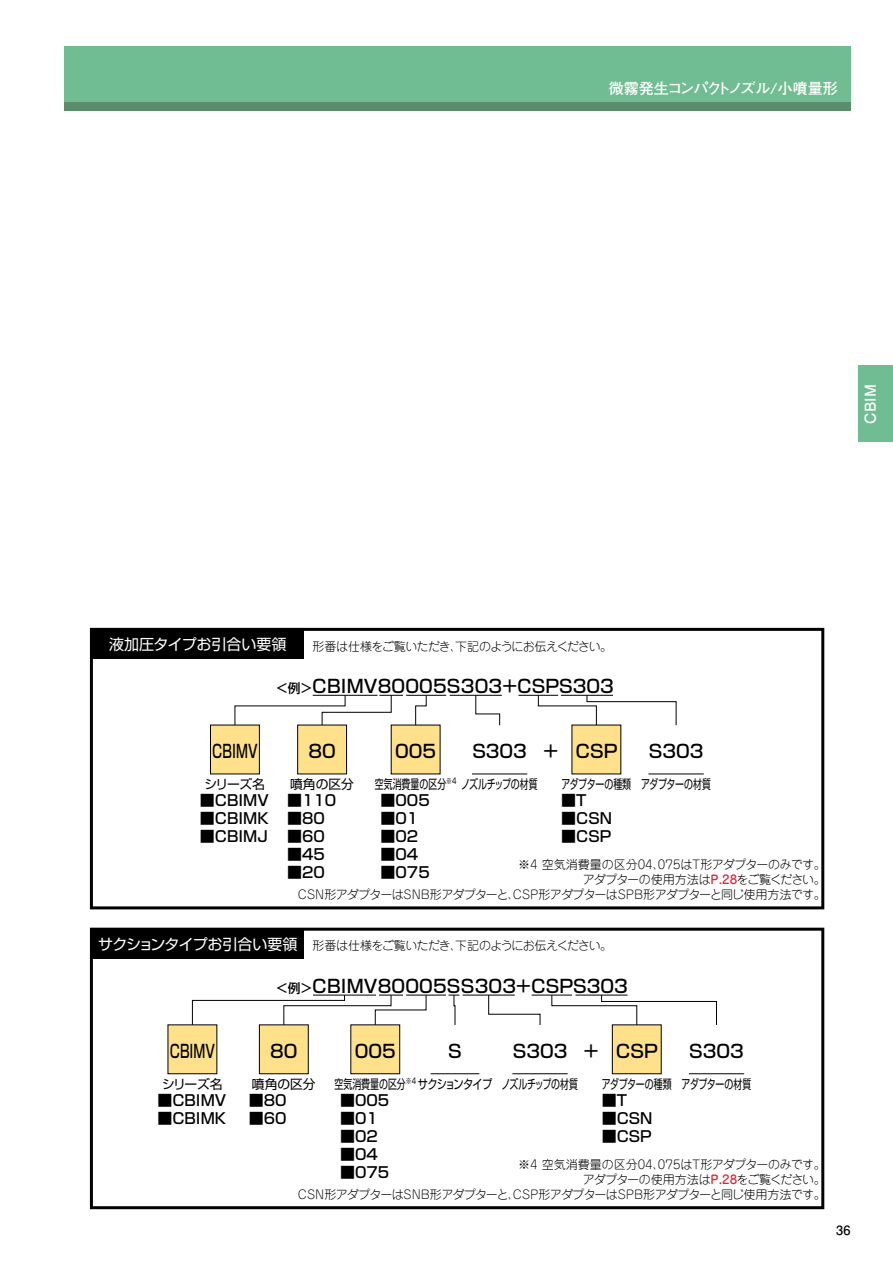
<style>
.page{position:relative;width:893px;height:1263px;background:#fff}
.page>*{position:absolute;margin:0;border:0;box-sizing:border-box;transform-origin:0 0}
.t1{font:500 18px "Shin Go Pro";color:#000}
.t2{font:500 18px "Shin Go Pro";color:#000;scale:.7 1}
.t3{font:500 15px "Shin Go Pro";color:#000}
.t4{font:700 15px "Futo Go B101 Pro";letter-spacing:-.055em;color:#fff}
.t5{font:15px "Shin Go Pro";color:#fff}
.t6{font:700 15px "Futo Go B101 Pro";color:#fff}
.t7{font:12.75px "Shin Go Pro";letter-spacing:-.005em;color:#000;scale:.7 1}
.t8{font:12.75px "Shin Go Pro";letter-spacing:-.03em;color:#000;scale:.7 1}
.t9{font:12.75px "Shin Go Pro";letter-spacing:-.005em;color:#000}
.t10{font:700 12.75px "Futo Go B101 Pro";color:#000}
.t11{font:300 12px/15px "Jun 101 Pro";letter-spacing:-.045em;color:#000;text-align:right}
.s1{font-size:12.75px}
.s2{font-family:"Jun 34 Pro";font-weight:500;color:#e3253a}
.s3{font-family:"Shin Go Pro";font-weight:400;font-size:15px;color:#fff}
</style>
<div class="page">
<div style="left:64px;top:47px;width:786px;height:55px;background:#71bd93"></div>
<div style="left:64px;top:102px;width:786px;height:9px;background:#5b8d6c"></div>
<div style="left:91px;top:929px;width:213px;height:30px;background:#000"></div>
<div style="left:91px;top:629px;width:213px;height:30px;background:#000"></div>
<div style="left:90px;top:928px;width:734px;height:281px;border:3px solid #000"></div>
<div style="left:351px;top:1025px;width:49px;height:49px;background:#ffe18c"></div>
<hr style="left:406px;top:995px;width:40px;height:1px;background:#000">
<hr style="left:532px;top:995px;width:40px;height:1px;background:#000">
<div style="left:259px;top:1025px;width:49px;height:49px;background:#ffe18c"></div>
<div style="left:259px;top:1024px;width:50px;height:50px;border:1px solid #000"></div>
<div style="left:168px;top:1025px;width:49px;height:49px;background:#ffe18c"></div>
<svg style="left:192px;top:994px;width:235px;height:31px"></svg>
<div style="left:612px;top:1025px;width:49px;height:49px;background:#ffe18c"></div>
<div style="left:612px;top:1024px;width:50px;height:50px;border:1px solid #000"></div>
<div style="left:90px;top:628px;width:734px;height:281px;border:3px solid #000"></div>
<div style="left:210px;top:725px;width:49px;height:49px;background:#ffe18c"></div>
<div style="left:210px;top:725px;width:50px;height:49px;border:1px solid #000"></div>
<div style="left:391px;top:725px;width:49px;height:49px;background:#ffe18c"></div>
<hr style="left:406px;top:695px;width:40px;height:1px;background:#000">
<hr style="left:518px;top:695px;width:40px;height:1px;background:#000">
<svg style="left:415px;top:694px;width:12px;height:32px"></svg>
<svg style="left:234px;top:694px;width:169px;height:32px"></svg>
<div style="left:298px;top:725px;width:49px;height:49px;background:#ffe18c"></div>
<div style="left:297px;top:725px;width:50px;height:49px;border:1px solid #000"></div>
<div style="left:572px;top:725px;width:49px;height:49px;background:#ffe18c"></div>
<hr style="left:431px;top:1073px;width:48px;height:1px;background:#000">
<hr style="left:463px;top:995px;width:52px;height:1px;background:#000">
<svg style="left:488px;top:994px;width:53px;height:31px"></svg>
<svg style="left:551px;top:994px;width:166px;height:32px"></svg>
<svg style="left:448px;top:994px;width:11px;height:31px"></svg>
<hr style="left:512px;top:1073px;width:56px;height:1px;background:#000">
<hr style="left:689px;top:1073px;width:55px;height:1px;background:#000">
<hr style="left:450px;top:695px;width:52px;height:1px;background:#000">
<svg style="left:475px;top:694px;width:25px;height:32px"></svg>
<svg style="left:538px;top:694px;width:139px;height:32px"></svg>
<hr style="left:472px;top:773px;width:55px;height:1px;background:#000">
<hr style="left:648px;top:773px;width:56px;height:1px;background:#000">
<div style="left:859px;top:366px;width:34px;height:76px;background:#71bd93"></div>
<p class="t4" style="left:609px;top:76px;width:230px">微霧発生コンパクトノズル/小噴量形</p>
<p class="t6" style="left:858px;top:424px;width:41px;rotate:-90deg">CBIM</p>
<p class="t5" style="left:109px;top:632px;width:179px">液加圧タイプお引合い要領</p>
<p class="t11" style="left:313px;top:637px;width:301px">形番は仕様をご覧いただき、下記のようにお伝えください。</p>
<h1 class="t1" style="left:276px;top:671px;width:339px"><span class="s1">＜例＞</span>CBIMV80005S303＋CSPS303</h1>
<h1 class="t2" style="left:212px;top:736px;width:66px">CBIMV</h1>
<p class="t9" style="left:205px;top:773px;width:62px">シリーズ名</p>
<p class="t3" style="left:200px;top:788px;width:70px">■CBIMV</p>
<p class="t3" style="left:200px;top:806px;width:70px">■CBIMK</p>
<p class="t3" style="left:200px;top:824px;width:69px">■CBIMJ</p>
<h1 class="t1" style="left:308px;top:736px;width:29px">80</h1>
<h1 class="t1" style="left:395px;top:736px;width:42px">005</h1>
<h1 class="t1" style="left:472px;top:736px;width:147px">S303 ＋ CSP</h1>
<h1 class="t1" style="left:649px;top:736px;width:56px">S303</h1>
<p class="t7" style="left:375px;top:774px;width:234px">空気消費量の区分<sup>※4</sup> ノズルチップの材質</p>
<p class="t3" style="left:381px;top:788px;width:51px">■005</p>
<p class="t3" style="left:381px;top:806px;width:39px">■01</p>
<p class="t3" style="left:381px;top:824px;width:39px">■02</p>
<p class="t3" style="left:381px;top:842px;width:39px">■04</p>
<p class="t3" style="left:381px;top:860px;width:51px">■075</p>
<p class="t8" style="left:561px;top:773px;width:101px">アダプターの種類</p>
<p class="t3" style="left:561px;top:788px;width:27px">■T</p>
<p class="t3" style="left:561px;top:806px;width:52px">■CSN</p>
<p class="t3" style="left:561px;top:824px;width:51px">■CSP</p>
<p class="t8" style="left:641px;top:774px;width:101px">アダプターの材質</p>
<p class="t9" style="left:290px;top:773px;width:65px">噴角の区分</p>
<p class="t3" style="left:287px;top:788px;width:51px">■110</p>
<p class="t3" style="left:287px;top:806px;width:39px">■80</p>
<p class="t3" style="left:287px;top:824px;width:39px">■60</p>
<p class="t3" style="left:287px;top:842px;width:39px">■45</p>
<p class="t3" style="left:287px;top:860px;width:39px">■20</p>
<p class="t11" style="left:298px;top:856px;width:529px">※4 空気消費量の区分04、075はT形アダプターのみです。<br>アダプターの使用方法は<span class="s2">P.28</span>をご覧ください。<br>CSN形アダプターはSNB形アダプターと、CSP形アダプターはSPB形アダプターと同じ使用方法です。</p>
<p class="t11" style="left:98px;top:937px;width:516px"><span class="s3">サクションタイプお引合い要領</span> 形番は仕様をご覧いただき、下記のようにお伝えください。</p>
<h1 class="t1" style="left:276px;top:971px;width:353px"><span class="s1">＜例＞</span>CBIMV80005SS303＋CSPS303</h1>
<h1 class="t2" style="left:170px;top:1036px;width:66px">CBIMV</h1>
<p class="t9" style="left:162px;top:1073px;width:62px">シリーズ名</p>
<p class="t3" style="left:157px;top:1087px;width:70px">■CBIMV</p>
<p class="t3" style="left:157px;top:1105px;width:70px">■CBIMK</p>
<h1 class="t1" style="left:270px;top:1036px;width:29px">80</h1>
<h1 class="t1" style="left:355px;top:1036px;width:42px">005</h1>
<h1 class="t1" style="left:448px;top:1036px;width:15px">S</h1>
<h1 class="t1" style="left:513px;top:1036px;width:147px">S303 ＋ CSP</h1>
<h1 class="t1" style="left:689px;top:1036px;width:56px">S303</h1>
<p class="t7" style="left:334px;top:1073px;width:349px">空気消費量の区分<sup>※4</sup> サクションタイプ ノズルチップの材質</p>
<p class="t3" style="left:340px;top:1087px;width:51px">■005</p>
<p class="t3" style="left:340px;top:1105px;width:39px">■01</p>
<p class="t3" style="left:340px;top:1123px;width:39px">■02</p>
<p class="t3" style="left:340px;top:1141px;width:39px">■04</p>
<p class="t3" style="left:340px;top:1159px;width:51px">■075</p>
<p class="t8" style="left:602px;top:1073px;width:101px">アダプターの種類</p>
<p class="t3" style="left:602px;top:1087px;width:27px">■T</p>
<p class="t3" style="left:602px;top:1105px;width:52px">■CSN</p>
<p class="t3" style="left:602px;top:1123px;width:51px">■CSP</p>
<p class="t8" style="left:681px;top:1073px;width:101px">アダプターの材質</p>
<p class="t9" style="left:252px;top:1073px;width:65px">噴角の区分</p>
<p class="t3" style="left:249px;top:1087px;width:39px">■80</p>
<p class="t3" style="left:249px;top:1105px;width:39px">■60</p>
<p class="t11" style="left:298px;top:1156px;width:529px">※4 空気消費量の区分04、075はT形アダプターのみです。<br>アダプターの使用方法は<span class="s2">P.28</span>をご覧ください。<br>CSN形アダプターはSNB形アダプターと、CSP形アダプターはSPB形アダプターと同じ使用方法です。</p>
<p class="t10" style="left:836px;top:1220px;width:16px">36</p>
</div>
